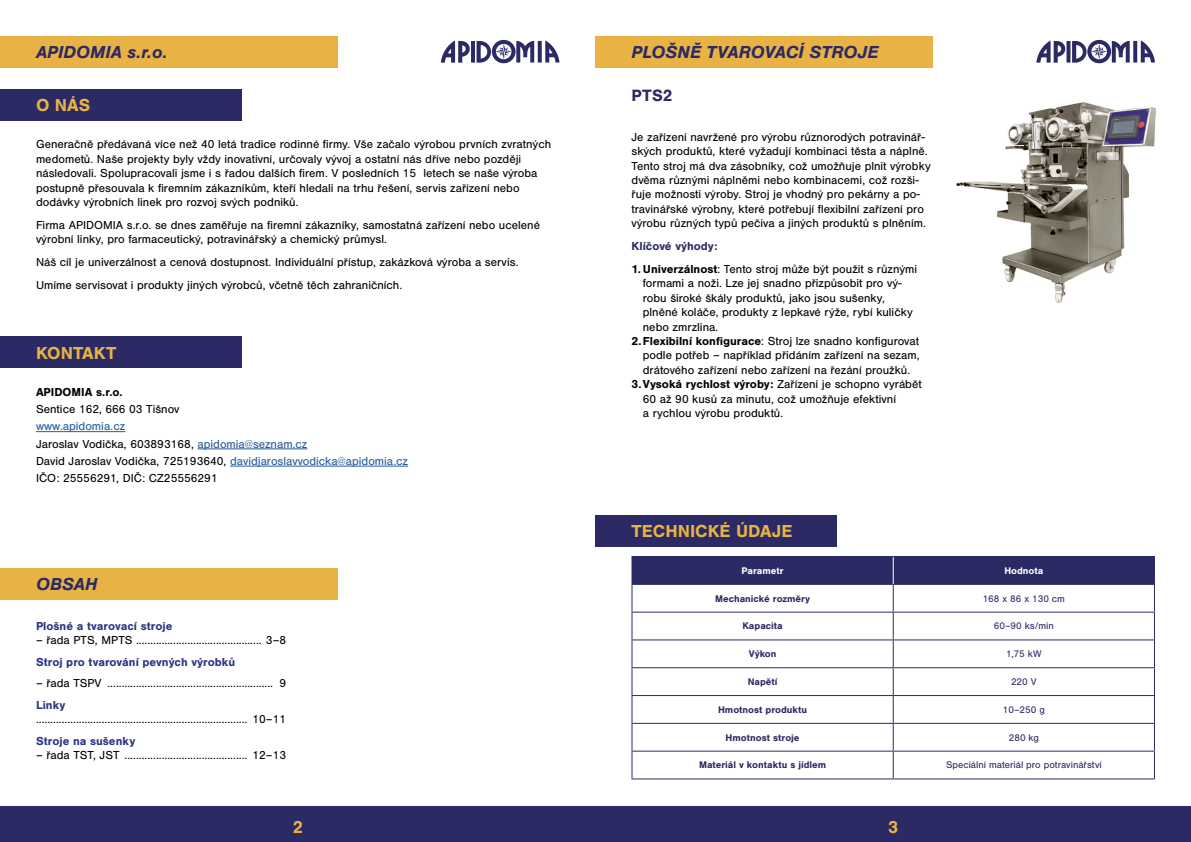
<style>
.page{position:relative;width:1191px;height:842px;background:#fff}
.page>*{position:absolute;margin:0;border:0;box-sizing:border-box;transform-origin:0 0}
.t1{font:italic 700 18px "Nimbus San";color:#2b2a64}
.t2{font:700 18px "Nimbus San";color:#e8b344}
.t3{font:700 17px "Nimbus San";color:#2b2a64}
.t4{font:12px/14.4px "Nimbus San";color:#000}
.t5{font:700 12px "Nimbus San";color:#283583}
.t6{font:700 12px "Nimbus San";color:#000}
.t7{font:700 10px "Nimbus San";color:#2b2a64}
.t8{font:10px "Nimbus San";color:#2b2a64}
.t9{font:700 10px "Nimbus San";color:#fff}
.s1{color:#275b9b}
.s2{font-weight:700;color:#2b2a64}
.s3{font-weight:700}
</style>
<div class="page">
<div style="left:0;top:806px;width:595px;height:36px;background:#2b2a64"></div>
<div style="left:595px;top:806px;width:596px;height:36px;background:#2b2a64"></div>
<svg style="left:1036px;top:40px;width:119px;height:23px"></svg>
<svg style="left:441px;top:40px;width:118px;height:23px"></svg>
<div style="left:0;top:36px;width:337px;height:31px;background:#e8b344"></div>
<div style="left:0;top:89px;width:241px;height:31px;background:#2b2a64"></div>
<div style="left:0;top:337px;width:241px;height:31px;background:#2b2a64"></div>
<hr style="left:36px;top:431px;width:89px;height:1px;background:#275b9b">
<hr style="left:197px;top:448px;width:110px;height:1px;background:#275b9b">
<hr style="left:230px;top:466px;width:178px;height:1px;background:#275b9b">
<div style="left:0;top:568px;width:337px;height:32px;background:#e8b344"></div>
<div style="left:595px;top:36px;width:338px;height:31px;background:#e8b344"></div>
<div style="left:595px;top:515px;width:241px;height:31px;background:#2b2a64"></div>
<svg style="left:631px;top:556px;width:524px;height:222px"></svg>
<hr style="left:631px;top:778px;width:262px;height:1px;background:#2b2a64">
<hr style="left:893px;top:778px;width:262px;height:1px;background:#2b2a64">
<img style="left:956px;top:103px;width:199px;height:199px">
<h1 class="t1" style="left:36px;top:41px;width:133px">APIDOMIA s.r.o.</h1>
<h1 class="t2" style="left:36px;top:95px;width:56px">O NÁS</h1>
<p class="t4" style="left:36px;top:137px;width:516px">Generačně předávaná více než 40 letá tradice rodinné firmy. Vše začalo výrobou prvních zvratných medometů. Naše projekty byly vždy inovativní, určovaly vývoj a ostatní nás dříve nebo později následovali. Spolupracovali jsme i s řadou dalších firem. V posledních 15 letech se naše výroba postupně přesouvala k firemním zákazníkům, kteří hledali na trhu řešení, servis zařízení nebo dodávky výrobních linek pro rozvoj svých podniků.</p>
<p class="t4" style="left:36px;top:218px;width:505px">Firma APIDOMIA s.r.o. se dnes zaměřuje na firemní zákazníky, samostatná zařízení nebo ucelené výrobní linky, pro farmaceutický, potravinářský a chemický průmysl.</p>
<p class="t4" style="left:36px;top:251px;width:484px;line-height:22.9px">Náš cíl je univerzálnost a cenová dostupnost. Individuální přístup, zakázková výroba a servis.<br>Umíme servisovat i produkty jiných výrobců, včetně těch zahraničních.</p>
<h1 class="t2" style="left:36px;top:343px;width:82px">KONTAKT</h1>
<p class="t6" style="left:36px;top:385px;width:88px">APIDOMIA s.r.o.</p>
<p class="t4" style="left:36px;top:402px;width:145px">Sentice 162, 666 03 Tišnov</p>
<p class="t4" style="left:36px;top:418px;width:374px;line-height:17.2px"><span class="s1">www.apidomia.cz<br></span>Jaroslav Vodička, 603893168, <span class="s1">apidomia@seznam.cz<br></span>David Jaroslav Vodička, 725193640, <span class="s1">davidjaroslavvodicka@apidomia.cz </span>IČO: 25556291, DIČ: CZ25556291</p>
<h1 class="t1" style="left:36px;top:574px;width:63px">OBSAH</h1>
<p class="t5" style="left:36px;top:619px;width:138px">Plošné a tvarovací stroje</p>
<p class="t4" style="left:36px;top:633px;width:252px">– řada PTS, MPTS ............................................ 3–8</p>
<p class="t5" style="left:36px;top:655px;width:200px">Stroj pro tvarování pevných výrobků</p>
<p class="t4" style="left:36px;top:676px;width:251px">– řada TSPV .......................................................... 9</p>
<p class="t5" style="left:36px;top:698px;width:31px">Linky</p>
<p class="t4" style="left:36px;top:712px;width:251px">.......................................................................... 10–11</p>
<p class="t5" style="left:36px;top:734px;width:101px">Stroje na sušenky</p>
<p class="t4" style="left:36px;top:748px;width:251px">– řada TST, JST ........................................... 12–13</p>
<h1 class="t1" style="left:631px;top:41px;width:249px">PLOŠNĚ TVAROVACÍ STROJE</h1>
<h2 class="t3" style="left:631px;top:85px;width:42px">PTS2</h2>
<p class="t4" style="left:631px;top:130px;width:301px">Je zařízení navržené pro výrobu různorodých potravinář&shy;ských produktů, které vyžadují kombinaci těsta a náplně.<br>Tento stroj má dva zásobníky, což umožňuje plnit výrobky dvěma různými náplněmi nebo kombinacemi, což rozši&shy;řuje možnosti výroby. Stroj je vhodný pro pekárny a po&shy;travinářské výrobny, které potřebují flexibilní zařízení pro výrobu různých typů pečiva a jiných produktů s plněním.</p>
<p class="t4" style="left:631px;top:235px;width:287px;line-height:22.9px"><span class="s2">Klíčové výhody:<br></span><span class="s3">1.Univerzálnost</span>: Tento stroj může být použit s různými</p>
<p class="t4" style="left:643px;top:276px;width:260px">formami a noži. Lze jej snadno přizpůsobit pro vý-</p>
<p class="t4" style="left:643px;top:291px;width:244px">robu široké škály produktů, jako jsou sušenky,</p>
<p class="t4" style="left:643px;top:305px;width:271px">plněné koláče, produkty z lepkavé rýže, rybí kuličky</p>
<p class="t4" style="left:643px;top:320px;width:77px">nebo zmrzlina.</p>
<p class="t4" style="left:631px;top:334px;width:289px"><span class="s3">2.Flexibilní konfigurace</span>: Stroj lze snadno konfigurovat</p>
<p class="t4" style="left:643px;top:348px;width:278px">podle potřeb – například přidáním zařízení na sezam,</p>
<p class="t4" style="left:643px;top:363px;width:269px">drátového zařízení nebo zařízení na řezání proužků.</p>
<p class="t4" style="left:631px;top:377px;width:292px"><span class="s3">3.Vysoká rychlost výroby:</span> Zařízení je schopno vyrábět</p>
<p class="t4" style="left:643px;top:392px;width:255px">60 až 90 kusů za minutu, což umožňuje efektivní</p>
<p class="t4" style="left:643px;top:406px;width:142px">a rychlou výrobu produktů.</p>
<h1 class="t2" style="left:631px;top:521px;width:162px">TECHNICKÉ ÚDAJE</h1>
<p class="t9" style="left:741px;top:565px;width:44px">Parametr</p>
<p class="t9" style="left:1004px;top:565px;width:41px">Hodnota</p>
<p class="t7" style="left:715px;top:593px;width:97px">Mechanické rozměry</p>
<p class="t8" style="left:982px;top:593px;width:84px">168 x 86 x 130 cm</p>
<p class="t7" style="left:742px;top:620px;width:42px">Kapacita</p>
<p class="t8" style="left:993px;top:621px;width:62px">60–90 ks/min</p>
<p class="t7" style="left:748px;top:648px;width:29px">Výkon</p>
<p class="t8" style="left:1006px;top:648px;width:37px">1,75 kW</p>
<p class="t7" style="left:747px;top:676px;width:31px">Napětí</p>
<p class="t8" style="left:1011px;top:676px;width:27px">220 V</p>
<p class="t7" style="left:718px;top:704px;width:91px">Hmotnost produktu</p>
<p class="t8" style="left:1002px;top:704px;width:44px">10–250 g</p>
<p class="t7" style="left:725px;top:732px;width:75px">Hmotnost stroje</p>
<p class="t8" style="left:1008px;top:732px;width:32px">280 kg</p>
<p class="t7" style="left:699px;top:759px;width:129px">Materiál v kontaktu s jídlem</p>
<p class="t8" style="left:946px;top:760px;width:157px">Speciální materiál pro potravinářství</p>
<h1 class="t2" style="left:293px;top:817px;width:12px">2</h1>
<h1 class="t2" style="left:888px;top:817px;width:12px">3</h1>
</div>
